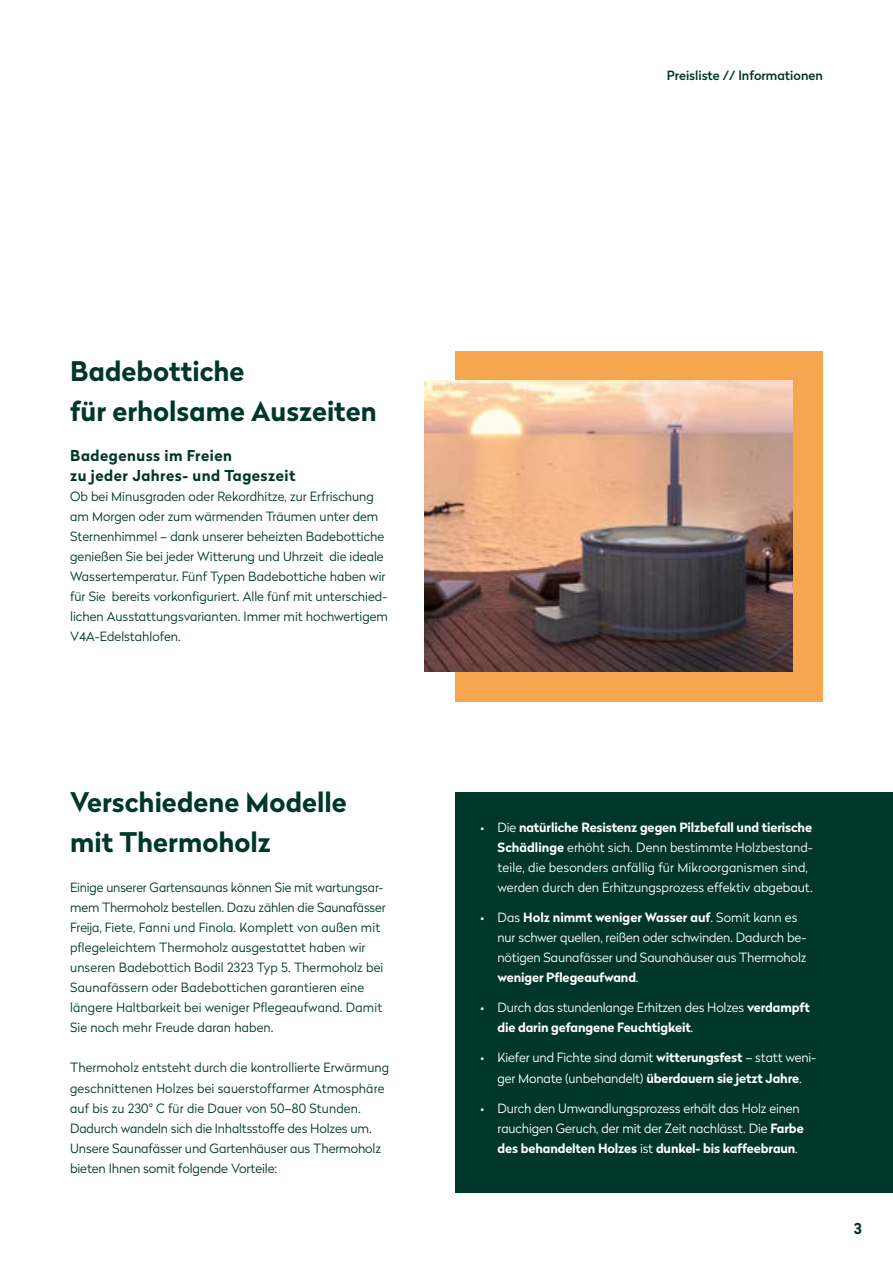
<style>
.page{position:relative;width:893px;height:1263px;background:#fff}
.page>*{position:absolute;margin:0;border:0;box-sizing:border-box;transform-origin:0 0}
.t1{font:700 27px/40px "Radikal";color:#00372a}
.t2{font:700 15px/20.1px "Radikal";letter-spacing:.03em;color:#00372a}
.t3{font:300 12.75px/20.1px "Radikal";color:#00372a}
.t4{font:300 12.75px/20.1px "Radikal";letter-spacing:-.01em;color:#fff}
.t5{font:500 12.75px "Radikal";color:#00372a}
.s1{font-weight:700}
</style>
<div class="page">
<div style="left:455px;top:351px;width:368px;height:351px;background:#f6a64f"></div>
<div style="left:455px;top:792px;width:438px;height:401px;background:#00372a"></div>
<img style="left:425px;top:381px;width:368px;height:290px">
<p class="t5" style="left:667px;top:66px;width:158px">Preisliste // Informationen</p>
<h1 class="t1" style="left:70px;top:349px;width:308px">Badebottiche<br>für erholsame Auszeiten</h1>
<p class="t2" style="left:70px;top:445px;width:227px">Badegenuss im Freien<br>zu jeder Jahres- und Tageszeit</p>
<p class="t3" style="left:70px;top:486px;width:319px">Ob bei Minusgraden oder Rekordhitze, zur Erfrischung am Morgen oder zum wärmenden Träumen unter dem Sternenhimmel – dank unserer beheizten Badebottiche genießen Sie bei jeder Witterung und Uhrzeit die ideale Wassertemperatur. Fünf Typen Badebottiche haben wir für Sie bereits vorkonfiguriert. Alle fünf mit unterschied&shy;lichen Ausstattungsvarianten. Immer mit hochwertigem V4A-Edelstahlofen.</p>
<h1 class="t1" style="left:70px;top:780px;width:278px">Verschiedene Modelle mit Thermoholz</h1>
<p class="t3" style="left:70px;top:877px;width:317px">Einige unserer Gartensaunas können Sie mit wartungsar&shy;mem Thermoholz bestellen. Dazu zählen die Saunafässer Freija, Fiete, Fanni und Finola. Komplett von außen mit pflegeleichtem Thermoholz ausgestattet haben wir unseren Badebottich Bodil 2323 Typ 5. Thermoholz bei Saunafässern oder Badebottichen garantieren eine längere Haltbarkeit bei weniger Pflegeaufwand. Damit Sie noch mehr Freude daran haben.</p>
<p class="t3" style="left:70px;top:1057px;width:321px">Thermoholz entsteht durch die kontrollierte Erwärmung geschnittenen Holzes bei sauerstoffarmer Atmosphäre auf bis zu 230° C für die Dauer von 50–80 Stunden.<br>Dadurch wandeln sich die Inhaltsstoffe des Holzes um.<br>Unsere Saunafässer und Gartenhäuser aus Thermoholz bieten Ihnen somit folgende Vorteile:</p>
<p class="t4" style="left:497px;top:817px;width:317px;text-indent:-17px">• Die <span class="s1">natürliche Resistenz gegen Pilzbefall und tierische Schädlinge</span> erhöht sich. Denn bestimmte Holzbestand&shy;teile, die besonders anfällig für Mikroorganismen sind, werden durch den Erhitzungsprozess effektiv abgebaut.</p>
<p class="t4" style="left:497px;top:907px;width:310px;text-indent:-17px">• Das <span class="s1">Holz nimmt weniger Wasser auf</span>. Somit kann es nur schwer quellen, reißen oder schwinden. Dadurch be&shy;nötigen Saunafässer und Saunahäuser aus Thermoholz <span class="s1">weniger Pflegeaufwand</span>.</p>
<p class="t4" style="left:497px;top:997px;width:314px;text-indent:-17px">• Durch das stundenlange Erhitzen des Holzes <span class="s1">verdampft die darin gefangene Feuchtigkeit</span>.</p>
<p class="t4" style="left:480px;top:1047px;width:337px;text-align:center">• Kiefer und Fichte sind damit <span class="s1">witterungsfest</span> – statt weni&shy;ger Monate (unbehandelt) <span class="s1">überdauern sie jetzt Jahre</span>.</p>
<p class="t4" style="left:497px;top:1097px;width:308px;text-indent:-17px">• Durch den Umwandlungsprozess erhält das Holz einen rauchigen Geruch, der mit der Zeit nachlässt. Die <span class="s1">Farbe des behandelten Holzes</span> ist <span class="s1">dunkel- bis kaffeebraun</span>.</p>
<p class="t2" style="left:854px;top:1217px;width:9px">3</p>
</div>
